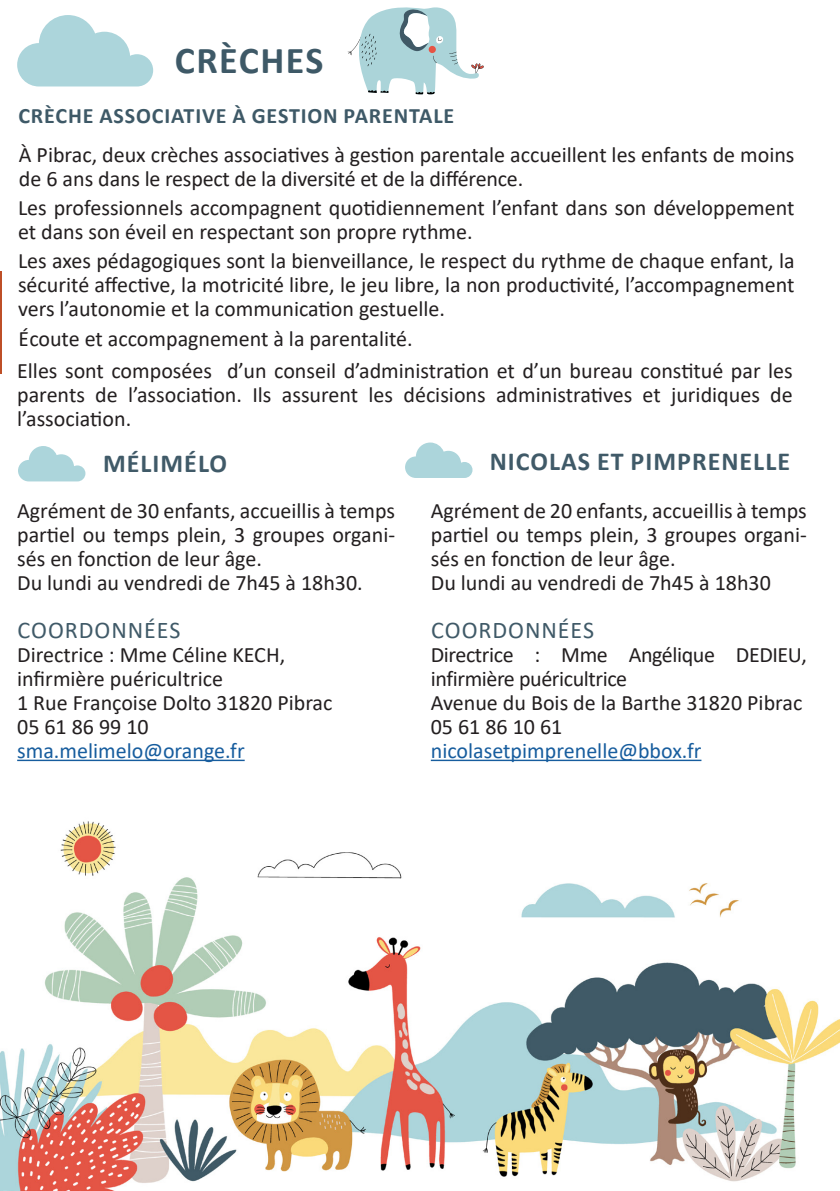
<style>
.page{position:relative;width:840px;height:1191px;background:#fff}
.page>*{position:absolute;margin:0;border:0;box-sizing:border-box;transform-origin:0 0}
.t1{font:700 38px "Calibri";letter-spacing:.04em;color:#3e5967}
.t2{font:700 26px "Calibri";letter-spacing:.04em;color:#405a68}
.t3{font:24px "Calibri";letter-spacing:.04em;color:#405a68}
.t4{font:22px/24px "Calibri";color:#231f20}
.t5{font:22px/24px "Calibri";letter-spacing:-.02em;color:#231f20}
.t6{font:22px "Calibri";color:#175d9e}
.t7{font:700 22px "Calibri";letter-spacing:.04em;color:#3e5967}
</style>
<div class="page">
<hr style="left:17px;top:759px;width:227px;height:2px;background:#175d9e">
<hr style="left:430px;top:759px;width:271px;height:2px;background:#175d9e">
<svg style="left:18px;top:446px;width:67px;height:35px"></svg>
<svg style="left:405px;top:442px;width:67px;height:36px"></svg>
<svg style="left:17px;top:15px;width:136px;height:71px"></svg>
<hr style="left:0;top:272px;width:2px;height:102px;background:#be4f27">
<svg style="left:347px;top:7px;width:136px;height:87px"></svg>
<div style="left:428px;top:46px;width:7px;height:7px;background:#e65445;border-radius:50%"></div>
<img style="left:0;top:821px;width:839px;height:370px">
<h1 class="t1" style="left:175px;top:33px;width:150px">CRÈCHES</h1>
<p class="t7" style="left:18px;top:100px;width:437px">CRÈCHE ASSOCIATIVE À GESTION PARENTALE</p>
<p class="t4" style="left:19px;top:142px;width:776px">À Pibrac, deux crèches associatives à gestion parentale accueillent les enfants de moins de 6 ans dans le respect de la diversité et de la différence.</p>
<p class="t4" style="left:18px;top:195px;width:777px">Les professionnels accompagnent quotidiennement l’enfant dans son développement et dans son éveil en respectant son propre rythme.</p>
<p class="t4" style="left:18px;top:248px;width:777px;text-align:justify">Les axes pédagogiques sont la bienveillance, le respect du rythme de chaque enfant, la sécurité affective, la motricité libre, le jeu libre, la non productivité, l’accompagnement vers l’autonomie et la communication gestuelle.</p>
<p class="t4" style="left:18px;top:326px;width:395px">Écoute et accompagnement à la parentalité.</p>
<p class="t4" style="left:17px;top:358px;width:776px;text-align:justify">Elles sont composées d’un conseil d’administration et d’un bureau constitué par les parents de l’association. Ils assurent les décisions administratives et juridiques de l’association.</p>
<p class="t2" style="left:103px;top:445px;width:125px">MÉLIMÉLO</p>
<p class="t2" style="left:489px;top:443px;width:302px">NICOLAS ET PIMPRENELLE</p>
<p class="t4" style="left:17px;top:498px;width:379px">Agrément de 30 enfants, accueillis à temps partiel ou temps plein, 3 groupes organi&shy;sés en fonction de leur âge.<br>Du lundi au vendredi de 7h45 à 18h30.</p>
<p class="t3" style="left:18px;top:613px;width:164px">COORDONNÉES</p>
<p class="t4" style="left:17px;top:642px;width:316px">Directrice : Mme Céline KECH, infirmière puéricultrice<br>1 Rue Françoise Dolto 31820 Pibrac<br>05 61 86 99 10</p>
<p class="t6" style="left:17px;top:735px;width:229px">sma.melimelo@orange.fr</p>
<p class="t4" style="left:430px;top:498px;width:377px">Agrément de 20 enfants, accueillis à temps partiel ou temps plein, 3 groupes organi&shy;sés en fonction de leur âge.<br>Du lundi au vendredi de 7h45 à 18h30</p>
<p class="t3" style="left:431px;top:613px;width:164px">COORDONNÉES</p>
<p class="t5" style="left:430px;top:642px;width:377px">Directrice : Mme Angélique DEDIEU, infirmière puéricultrice<br>Avenue du Bois de la Barthe 31820 Pibrac<br>05 61 86 10 61</p>
<p class="t6" style="left:430px;top:735px;width:272px">nicolasetpimprenelle@bbox.fr</p>
</div>
